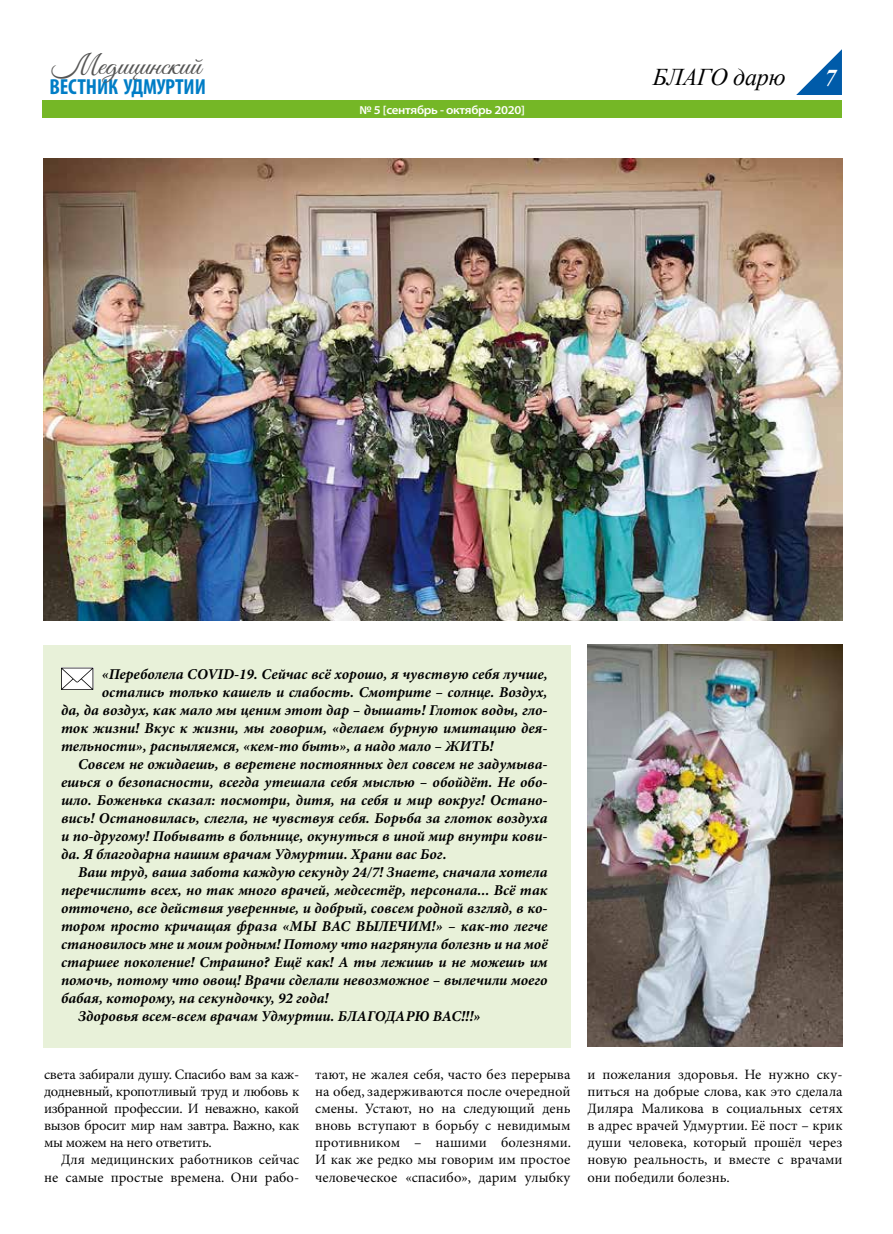
<style>
.page{position:relative;width:893px;height:1234px;background:#fff}
.page>*{position:absolute;margin:0;border:0;box-sizing:border-box;transform-origin:0 0}
.t1{font:27.9px "Good Vibes Pro";color:#565655;scale:1.1 1}
.t2{font:italic 24px "Times New Roman";letter-spacing:-.01em;color:#000}
.t3{font:italic 700 24px "Times New Roman";color:#fff}
.t4{font:700 condensed 21.9px "Myriad Pro";letter-spacing:-.005em;color:#007dc6}
.t5{font:italic 700 15px "Minion Pro";color:#000}
.t6{font:14.25px/17.1px "Minion Pro";color:#000;text-align:justify}
.t7{font:600 semi-expanded 12px "Myriad Pro";letter-spacing:-.025em;color:#fff}
</style>
<div class="page">
<svg style="left:796px;top:49px;width:46px;height:46px"></svg>
<div style="left:43px;top:101px;width:799px;height:17px;background:#75b726"></div>
<img style="left:587px;top:644px;width:256px;height:402px">
<div style="left:43px;top:645px;width:527px;height:402px;background:#e8f1d9"></div>
<img style="left:43px;top:158px;width:800px;height:462px">
<svg style="left:61px;top:667px;width:32px;height:22px"></svg>
<h1 class="t1" style="left:52px;top:48px;width:137px">Медицинский</h1>
<h3 class="t4" style="left:49px;top:74px;width:158px">ВЕСТНИК УДМУРТИИ</h3>
<p class="t7" style="left:360px;top:103px;width:167px">№ 5 [сентябрь - октябрь 2020]</p>
<h2 class="t2" style="left:653px;top:61px;width:134px">БЛАГО дарю</h2>
<h2 class="t3" style="left:824px;top:61px;width:13px">7</h2>
<p class="t5" style="left:102px;top:663px;width:447px">«Переболела COVID-19. Сейчас всё хорошо, я чувствую себя лучше,</p>
<p class="t5" style="left:102px;top:681px;width:447px">остались только кашель и слабость. Смотрите – солнце. Воздух,</p>
<p class="t5" style="left:61px;top:699px;width:488px">да, да воздух, как мало мы ценим этот дар – дышать! Глоток воды, гло-</p>
<p class="t5" style="left:61px;top:717px;width:488px">ток жизни! Вкус к жизни, мы говорим, «делаем бурную имитацию дея-</p>
<p class="t5" style="left:61px;top:735px;width:434px">тельности», распыляемся, «кем-то быть», а надо мало – ЖИТЬ!</p>
<p class="t5" style="left:78px;top:753px;width:471px">Совсем не ожидаешь, в веретене постоянных дел совсем не задумыва-</p>
<p class="t5" style="left:61px;top:771px;width:488px">ешься о безопасности, всегда утешала себя мыслью – обойдёт. Не обо-</p>
<p class="t5" style="left:61px;top:789px;width:488px">шло. Боженька сказал: посмотри, дитя, на себя и мир вокруг! Остано-</p>
<p class="t5" style="left:61px;top:807px;width:488px">вись! Остановилась, слегла, не чувствуя себя. Борьба за глоток воздуха</p>
<p class="t5" style="left:61px;top:825px;width:488px">и по-другому! Побывать в больнице, окунуться в иной мир внутри кови-</p>
<p class="t5" style="left:61px;top:843px;width:387px">да. Я благодарна нашим врачам Удмуртии. Храни вас Бог.</p>
<p class="t5" style="left:78px;top:861px;width:471px">Ваш труд, ваша забота каждую секунду 24/7! Знаете, сначала хотела</p>
<p class="t5" style="left:61px;top:879px;width:488px">перечислить всех, но так много врачей, медсестёр, персонала... Всё так</p>
<p class="t5" style="left:61px;top:897px;width:488px">отточено, все действия уверенные, и добрый, совсем родной взгляд, в ко-</p>
<p class="t5" style="left:61px;top:915px;width:488px">тором просто кричащая фраза «МЫ ВАС ВЫЛЕЧИМ!» – как-то легче</p>
<p class="t5" style="left:61px;top:933px;width:488px">становилось мне и моим родным! Потому что нагрянула болезнь и на моё</p>
<p class="t5" style="left:61px;top:951px;width:488px">старшее поколение! Страшно? Ещё как! А ты лежишь и не можешь им</p>
<p class="t5" style="left:61px;top:969px;width:488px">помочь, потому что овощ! Врачи сделали невозможное – вылечили моего</p>
<p class="t5" style="left:61px;top:987px;width:269px">бабая, которому, на секундочку, 92 года!</p>
<p class="t5" style="left:78px;top:1005px;width:404px">Здоровья всем-всем врачам Удмуртии. БЛАГОДАРЮ ВАС!!!»</p>
<p class="t6" style="left:44px;top:1065px;width:257px">света забирали душу. Спасибо вам за каж&shy;додневный, кропотливый труд и любовь к избранной профессии. И неважно, какой вызов бросит мир нам завтра. Важно, как мы можем на него ответить.</p>
<p class="t6" style="left:44px;top:1151px;width:257px;text-align:right">Для медицинских работников сейчас не самые простые времена. Они рабо-</p>
<p class="t6" style="left:315px;top:1065px;width:257px">тают, не жалея себя, часто без перерыва на обед, задерживаются после очередной смены. Устают, но на следующий день вновь вступают в борьбу с невидимым противником – нашими болезнями.<br>И как же редко мы говорим им простое человеческое «спасибо», дарим улыбку</p>
<p class="t6" style="left:587px;top:1065px;width:257px">и пожелания здоровья. Не нужно ску&shy;питься на добрые слова, как это сделала Диляра Маликова в социальных сетях в адрес врачей Удмуртии. Её пост – крик души человека, который прошёл через новую реальность, и вместе с врачами они победили болезнь.</p>
</div>
